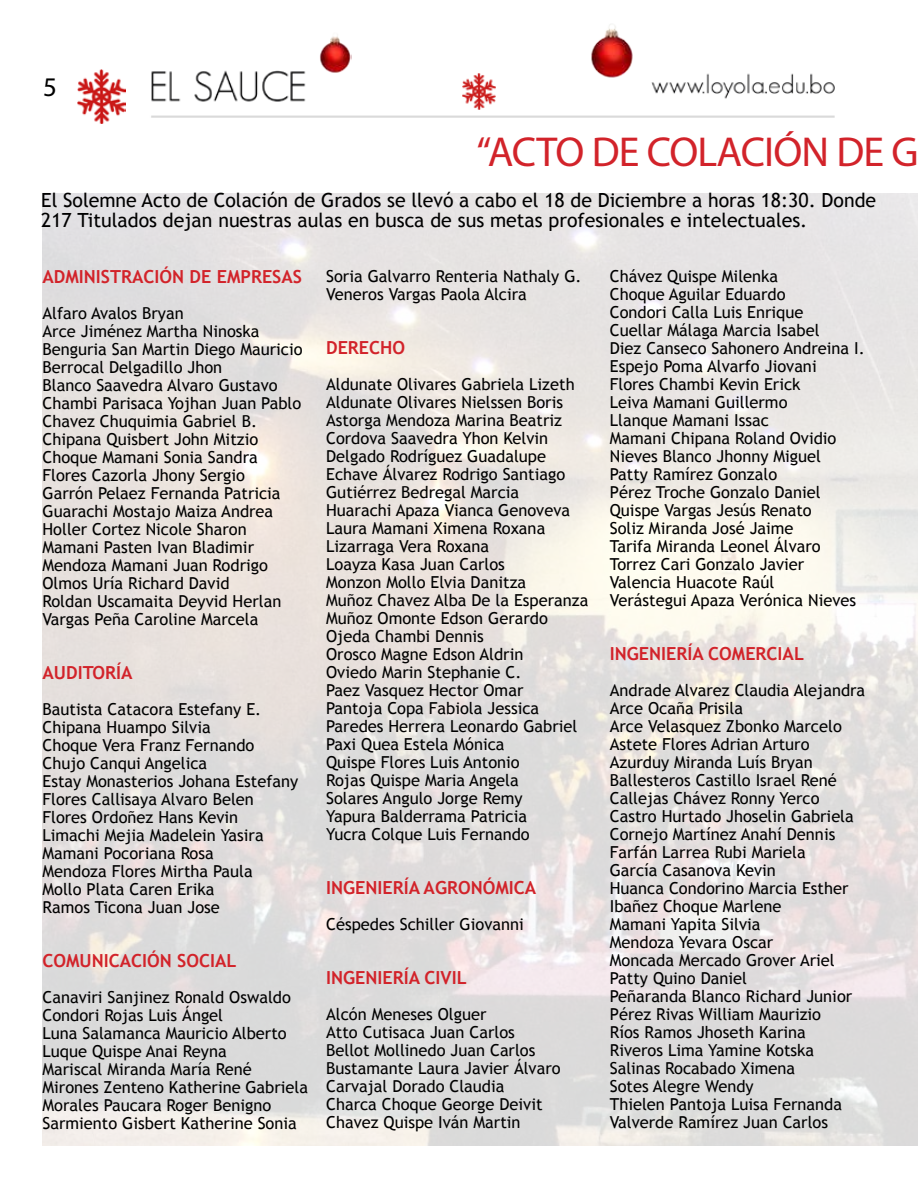
<style>
.page{position:relative;width:918px;height:1188px;background:#fff}
.page>*{position:absolute;margin:0;border:0;box-sizing:border-box;transform-origin:0 0}
.t1{font:42px "Myriad Pro";letter-spacing:-.02em;color:#d2232a}
.t2{font:27px "Myriad Pro";color:#000}
.t3{font:19.5px/19.5px "Trebuchet MS";color:#000}
.t4{font:700 18px "Trebuchet MS";color:#d2232a}
.t5{font:16.5px/18px "Trebuchet MS";color:#000}
</style>
<div class="page">
<img style="left:99px;top:70px;width:736px;height:54px">
<img style="left:590px;top:24px;width:44px;height:55px">
<img style="left:317px;top:36px;width:35px;height:37px">
<img style="left:77px;top:69px;width:49px;height:54px">
<img style="left:463px;top:73px;width:32px;height:36px">
<h2 class="t2" style="left:43px;top:70px;width:15px">5</h2>
<h1 class="t1" style="left:477px;top:127px;width:443px">“ACTO DE COLACIÓN DE G</h1>
<p class="t3" style="left:41px;top:191px;width:836px">El Solemne Acto de Colación de Grados se llevó a cabo el 18 de Diciembre a horas 18:30. Donde<br>217 Titulados dejan nuestras aulas en busca de sus metas profesionales e intelectuales.</p>
<p class="t4" style="left:43px;top:266px;width:261px">ADMINISTRACIÓN DE EMPRESAS</p>
<p class="t5" style="left:43px;top:305px;width:262px">Alfaro Avalos Bryan<br>Arce Jiménez Martha Ninoska<br>Benguria San Martin Diego Mauricio<br>Berrocal Delgadillo Jhon<br>Blanco Saavedra Alvaro Gustavo<br>Chambi Parisaca Yojhan Juan Pablo<br>Chavez Chuquimia Gabriel B.<br>Chipana Quisbert John Mitzio<br>Choque Mamani Sonia Sandra<br>Flores Cazorla Jhony Sergio<br>Garrón Pelaez Fernanda Patricia<br>Guarachi Mostajo Maiza Andrea<br>Holler Cortez Nicole Sharon<br>Mamani Pasten Ivan Bladimir<br>Mendoza Mamani Juan Rodrigo<br>Olmos Uría Richard David<br>Roldan Uscamaita Deyvid Herlan<br>Vargas Peña Caroline Marcela</p>
<p class="t4" style="left:43px;top:662px;width:92px">AUDITORÍA</p>
<p class="t5" style="left:43px;top:701px;width:257px">Bautista Catacora Estefany E.<br>Chipana Huampo Silvia<br>Choque Vera Franz Fernando<br>Chujo Canqui Angelica<br>Estay Monasterios Johana Estefany<br>Flores Callisaya Alvaro Belen<br>Flores Ordoñez Hans Kevin<br>Limachi Mejia Madelein Yasira<br>Mamani Pocoriana Rosa<br>Mendoza Flores Mirtha Paula<br>Mollo Plata Caren Erika<br>Ramos Ticona Juan Jose</p>
<p class="t4" style="left:43px;top:950px;width:196px">COMUNICACIÓN SOCIAL</p>
<p class="t5" style="left:43px;top:989px;width:267px">Canaviri Sanjinez Ronald Oswaldo<br>Condori Rojas Luis Ángel<br>Luna Salamanca Mauricio Alberto<br>Luque Quispe Anai Reyna<br>Mariscal Miranda María René<br>Mirones Zenteno Katherine Gabriela<br>Morales Paucara Roger Benigno<br>Sarmiento Gisbert Katherine Sonia</p>
<p class="t5" style="left:326px;top:268px;width:257px">Soria Galvarro Renteria Nathaly G.<br>Veneros Vargas Paola Alcira</p>
<p class="t4" style="left:326px;top:337px;width:81px">DERECHO</p>
<p class="t5" style="left:326px;top:376px;width:264px">Aldunate Olivares Gabriela Lizeth<br>Aldunate Olivares Nielssen Boris<br>Astorga Mendoza Marina Beatriz<br>Cordova Saavedra Yhon Kelvin<br>Delgado Rodríguez Guadalupe<br>Echave Álvarez Rodrigo Santiago<br>Gutiérrez Bedregal Marcia<br>Huarachi Apaza Vianca Genoveva<br>Laura Mamani Ximena Roxana<br>Lizarraga Vera Roxana<br>Loayza Kasa Juan Carlos<br>Monzon Mollo Elvia Danitza<br>Muñoz Chavez Alba De la Esperanza<br>Muñoz Omonte Edson Gerardo<br>Ojeda Chambi Dennis<br>Orosco Magne Edson Aldrin<br>Oviedo Marin Stephanie C.<br>Paez Vasquez Hector Omar<br>Pantoja Copa Fabiola Jessica<br>Paredes Herrera Leonardo Gabriel<br>Paxi Quea Estela Mónica<br>Quispe Flores Luis Antonio<br>Rojas Quispe Maria Angela<br>Solares Angulo Jorge Remy<br>Yapura Balderrama Patricia<br>Yucra Colque Luis Fernando</p>
<p class="t4" style="left:326px;top:877px;width:212px">INGENIERÍA AGRONÓMICA</p>
<p class="t5" style="left:326px;top:916px;width:199px">Céspedes Schiller Giovanni</p>
<p class="t4" style="left:326px;top:967px;width:142px">INGENIERÍA CIVIL</p>
<p class="t5" style="left:326px;top:1006px;width:236px">Alcón Meneses Olguer<br>Atto Cutisaca Juan Carlos<br>Bellot Mollinedo Juan Carlos<br>Bustamante Laura Javier Álvaro<br>Carvajal Dorado Claudia<br>Charca Choque George Deivit<br>Chavez Quispe Iván Martin</p>
<p class="t5" style="left:610px;top:268px;width:256px">Chávez Quispe Milenka<br>Choque Aguilar Eduardo<br>Condori Calla Luis Enrique<br>Cuellar Málaga Marcia Isabel<br>Diez Canseco Sahonero Andreina I.<br>Espejo Poma Alvarfo Jiovani<br>Flores Chambi Kevin Erick<br>Leiva Mamani Guillermo<br>Llanque Mamani Issac<br>Mamani Chipana Roland Ovidio<br>Nieves Blanco Jhonny Miguel<br>Patty Ramírez Gonzalo<br>Pérez Troche Gonzalo Daniel<br>Quispe Vargas Jesús Renato<br>Soliz Miranda José Jaime<br>Tarifa Miranda Leonel Álvaro<br>Torrez Cari Gonzalo Javier<br>Valencia Huacote Raúl<br>Verástegui Apaza Verónica Nieves</p>
<p class="t4" style="left:610px;top:643px;width:196px">INGENIERÍA COMERCIAL</p>
<p class="t5" style="left:610px;top:682px;width:257px">Andrade Alvarez Claudia Alejandra<br>Arce Ocaña Prisila<br>Arce Velasquez Zbonko Marcelo<br>Astete Flores Adrian Arturo<br>Azurduy Miranda Luís Bryan<br>Ballesteros Castillo Israel René<br>Callejas Chávez Ronny Yerco<br>Castro Hurtado Jhoselin Gabriela<br>Cornejo Martínez Anahí Dennis<br>Farfán Larrea Rubi Mariela<br>García Casanova Kevin<br>Huanca Condorino Marcia Esther<br>Ibañez Choque Marlene<br>Mamani Yapita Silvia<br>Mendoza Yevara Oscar<br>Moncada Mercado Grover Ariel<br>Patty Quino Daniel<br>Peñaranda Blanco Richard Junior<br>Pérez Rivas William Maurizio<br>Ríos Ramos Jhoseth Karina<br>Riveros Lima Yamine Kotska<br>Salinas Rocabado Ximena<br>Sotes Alegre Wendy<br>Thielen Pantoja Luisa Fernanda<br>Valverde Ramírez Juan Carlos</p>
</div>
